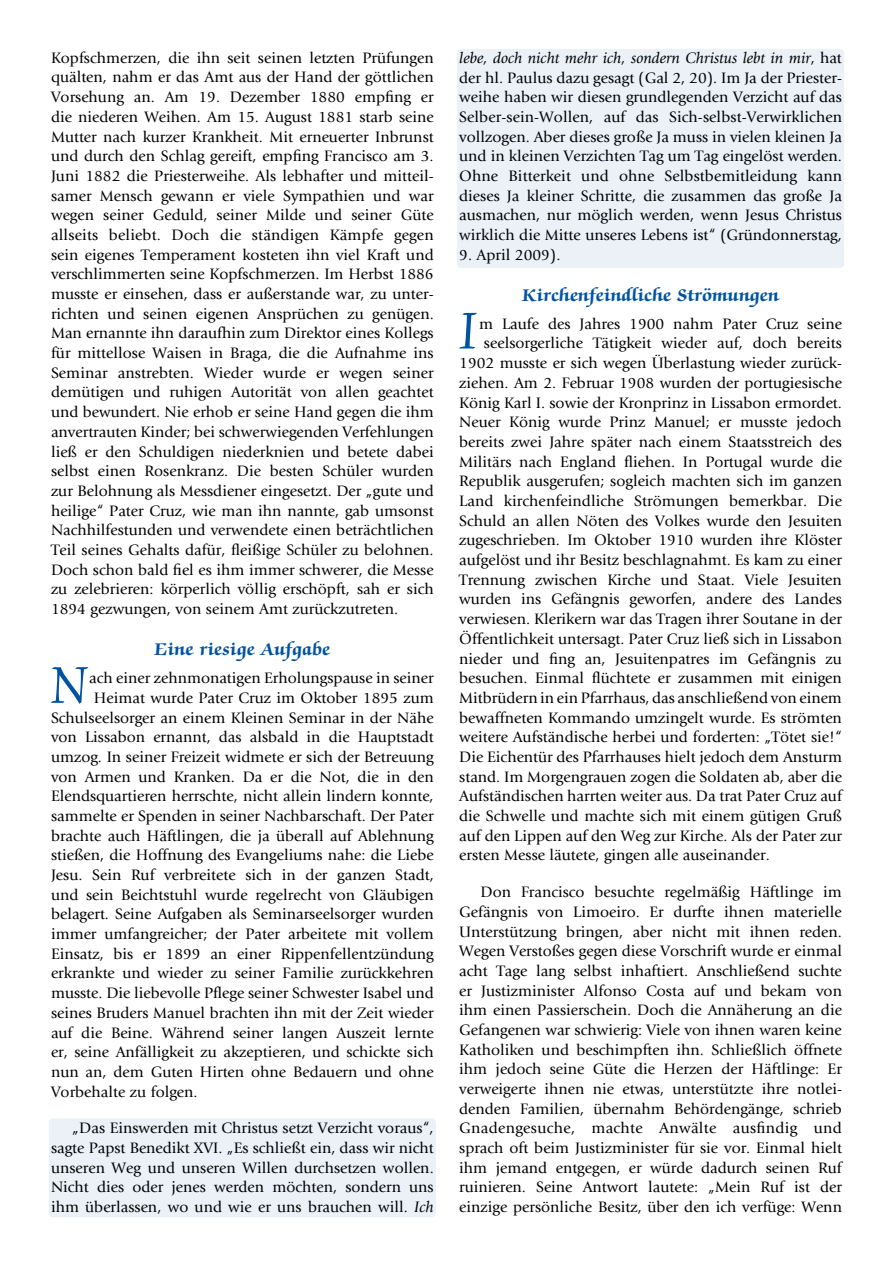
<style>
.page{position:relative;width:893px;height:1263px;background:#fff}
.page>*{position:absolute;margin:0;border:0;box-sizing:border-box;transform-origin:0 0}
.t1{font:60px "Zapf Chancery Std";color:#0053a1;scale:.91 1}
.t2{font:700 19.5px "Zapf Chancery Std";letter-spacing:.015em;color:#0053a1}
.t3{font:15.75px/19.6px "Giovanni";color:#000;text-align:justify}
.s1{font-style:italic}
</style>
<div class="page">
<div style="left:457px;top:49px;width:387px;height:219px;background:#ebf1f7;border-radius:4px"></div>
<div style="left:49px;top:1118px;width:387px;height:99px;background:#ebf1f7;border-radius:4px"></div>
<p class="t3" style="left:51px;top:48px;width:384px">Kopfschmerzen, die ihn seit seinen letzten Prüfungen quälten, nahm er das Amt aus der Hand der göttlichen Vorsehung an. Am 19. Dezember 1880 empfing er die niederen Weihen. Am 15. August 1881 starb seine Mutter nach kurzer Krankheit. Mit erneuerter Inbrunst und durch den Schlag gereift, empfing Francisco am 3.<br>Juni 1882 die Priesterweihe. Als lebhafter und mitteil&shy;samer Mensch gewann er viele Sympathien und war wegen seiner Geduld, seiner Milde und seiner Güte allseits beliebt. Doch die ständigen Kämpfe gegen sein eigenes Temperament kosteten ihn viel Kraft und verschlimmerten seine Kopfschmerzen. Im Herbst 1886 musste er einsehen, dass er außerstande war, zu unter&shy;richten und seinen eigenen Ansprüchen zu genügen.<br>Man ernannte ihn daraufhin zum Direktor eines Kollegs für mittellose Waisen in Braga, die die Aufnahme ins Seminar anstrebten. Wieder wurde er wegen seiner demütigen und ruhigen Autorität von allen geachtet und bewundert. Nie erhob er seine Hand gegen die ihm anvertrauten Kinder; bei schwerwiegenden Verfehlungen ließ er den Schuldigen niederknien und betete dabei selbst einen Rosenkranz. Die besten Schüler wurden zur Belohnung als Messdiener eingesetzt. Der „gute und heilige“ Pater Cruz, wie man ihn nannte, gab umsonst Nachhilfestunden und verwendete einen beträchtlichen Teil seines Gehalts dafür, fleißige Schüler zu belohnen.<br>Doch schon bald fiel es ihm immer schwerer, die Messe zu zelebrieren: körperlich völlig erschöpft, sah er sich 1894 gezwungen, von seinem Amt zurückzutreten.</p>
<p class="t2" style="left:155px;top:639px;width:177px">Eine riesige Aufgabe</p>
<h1 class="t1" style="left:51px;top:654px;width:41px">N</h1>
<p class="t3" style="left:89px;top:668px;width:346px">ach einer zehnmonatigen Erholungspause in seiner</p>
<p class="t3" style="left:94px;top:688px;width:341px">Heimat wurde Pater Cruz im Oktober 1895 zum</p>
<p class="t3" style="left:51px;top:708px;width:384px">Schulseelsorger an einem Kleinen Seminar in der Nähe</p>
<p class="t3" style="left:51px;top:727px;width:384px">von Lissabon ernannt, das alsbald in die Hauptstadt</p>
<p class="t3" style="left:51px;top:747px;width:384px">umzog. In seiner Freizeit widmete er sich der Betreuung</p>
<p class="t3" style="left:51px;top:767px;width:384px">von Armen und Kranken. Da er die Not, die in den</p>
<p class="t3" style="left:51px;top:786px;width:384px">Elendsquartieren herrschte, nicht allein lindern konnte,</p>
<p class="t3" style="left:51px;top:806px;width:384px">sammelte er Spenden in seiner Nachbarschaft. Der Pater</p>
<p class="t3" style="left:51px;top:826px;width:384px">brachte auch Häftlingen, die ja überall auf Ablehnung</p>
<p class="t3" style="left:51px;top:845px;width:384px">stießen, die Hoffnung des Evangeliums nahe: die Liebe</p>
<p class="t3" style="left:51px;top:865px;width:384px">Jesu. Sein Ruf verbreitete sich in der ganzen Stadt,</p>
<p class="t3" style="left:51px;top:885px;width:384px">und sein Beichtstuhl wurde regelrecht von Gläubigen</p>
<p class="t3" style="left:51px;top:904px;width:384px">belagert. Seine Aufgaben als Seminarseelsorger wurden</p>
<p class="t3" style="left:51px;top:924px;width:384px">immer umfangreicher; der Pater arbeitete mit vollem</p>
<p class="t3" style="left:51px;top:944px;width:384px">Einsatz, bis er 1899 an einer Rippenfellentzündung</p>
<p class="t3" style="left:51px;top:964px;width:384px">erkrankte und wieder zu seiner Familie zurückkehren</p>
<p class="t3" style="left:51px;top:983px;width:384px">musste. Die liebevolle Pflege seiner Schwester Isabel und</p>
<p class="t3" style="left:51px;top:1003px;width:384px">seines Bruders Manuel brachten ihn mit der Zeit wieder</p>
<p class="t3" style="left:51px;top:1023px;width:384px">auf die Beine. Während seiner langen Auszeit lernte</p>
<p class="t3" style="left:51px;top:1042px;width:384px">er, seine Anfälligkeit zu akzeptieren, und schickte sich</p>
<p class="t3" style="left:51px;top:1062px;width:384px">nun an, dem Guten Hirten ohne Bedauern und ohne</p>
<p class="t3" style="left:51px;top:1082px;width:148px">Vorbehalte zu folgen.</p>
<p class="t3" style="left:51px;top:1118px;width:384px;text-indent:21px">„Das Einswerden mit Christus setzt Verzicht voraus“, sagte Papst Benedikt XVI. „Es schließt ein, dass wir nicht unseren Weg und unseren Willen durchsetzen wollen.<br>Nicht dies oder jenes werden möchten, sondern uns ihm überlassen, wo und wie er uns brauchen will. <span class="s1">Ich</span></p>
<p class="t3" style="left:459px;top:48px;width:384px"><span class="s1">lebe, doch nicht mehr ich, sondern Christus lebt in mir</span>, hat der hl. Paulus dazu gesagt (Gal 2, 20). Im Ja der Priester&shy;weihe haben wir diesen grundlegenden Verzicht auf das Selber-sein-Wollen, auf das Sich-selbst-Verwirklichen vollzogen. Aber dieses große Ja muss in vielen kleinen Ja und in kleinen Verzichten Tag um Tag eingelöst werden.<br>Ohne Bitterkeit und ohne Selbstbemitleidung kann dieses Ja kleiner Schritte, die zusammen das große Ja ausmachen, nur möglich werden, wenn Jesus Christus wirklich die Mitte unseres Lebens ist“ (Gründonnerstag,</p>
<p class="t3" style="left:459px;top:245px;width:103px">9. April 2009).</p>
<p class="t2" style="left:522px;top:285px;width:258px">Kirchenfeindliche Strömungen</p>
<h1 class="t1" style="left:459px;top:299px;width:21px">I</h1>
<p class="t3" style="left:479px;top:314px;width:364px">m Laufe des Jahres 1900 nahm Pater Cruz seine</p>
<p class="t3" style="left:484px;top:334px;width:359px">seelsorgerliche Tätigkeit wieder auf, doch bereits</p>
<p class="t3" style="left:459px;top:353px;width:384px">1902 musste er sich wegen Überlastung wieder zurück-</p>
<p class="t3" style="left:459px;top:373px;width:384px">ziehen. Am 2. Februar 1908 wurden der portugiesische</p>
<p class="t3" style="left:459px;top:393px;width:384px">König Karl I. sowie der Kronprinz in Lissabon ermordet.</p>
<p class="t3" style="left:459px;top:412px;width:384px">Neuer König wurde Prinz Manuel; er musste jedoch</p>
<p class="t3" style="left:459px;top:432px;width:384px">bereits zwei Jahre später nach einem Staatsstreich des</p>
<p class="t3" style="left:459px;top:452px;width:384px">Militärs nach England fliehen. In Portugal wurde die</p>
<p class="t3" style="left:459px;top:471px;width:384px">Republik ausgerufen; sogleich machten sich im ganzen</p>
<p class="t3" style="left:459px;top:491px;width:384px">Land kirchenfeindliche Strömungen bemerkbar. Die</p>
<p class="t3" style="left:459px;top:511px;width:384px">Schuld an allen Nöten des Volkes wurde den Jesuiten</p>
<p class="t3" style="left:459px;top:531px;width:384px">zugeschrieben. Im Oktober 1910 wurden ihre Klöster</p>
<p class="t3" style="left:459px;top:550px;width:384px">aufgelöst und ihr Besitz beschlagnahmt. Es kam zu einer</p>
<p class="t3" style="left:459px;top:570px;width:384px">Trennung zwischen Kirche und Staat. Viele Jesuiten</p>
<p class="t3" style="left:459px;top:590px;width:384px">wurden ins Gefängnis geworfen, andere des Landes</p>
<p class="t3" style="left:459px;top:609px;width:384px">verwiesen. Klerikern war das Tragen ihrer Soutane in der</p>
<p class="t3" style="left:459px;top:629px;width:384px">Öffentlichkeit untersagt. Pater Cruz ließ sich in Lissabon</p>
<p class="t3" style="left:459px;top:649px;width:384px">nieder und fing an, Jesuitenpatres im Gefängnis zu</p>
<p class="t3" style="left:459px;top:668px;width:384px">besuchen. Einmal flüchtete er zusammen mit einigen</p>
<p class="t3" style="left:459px;top:688px;width:384px">Mitbrüdern in ein Pfarrhaus, das anschließend von einem</p>
<p class="t3" style="left:459px;top:708px;width:384px">bewaffneten Kommando umzingelt wurde. Es strömten</p>
<p class="t3" style="left:459px;top:727px;width:384px">weitere Aufständische herbei und forderten: „Tötet sie!“</p>
<p class="t3" style="left:459px;top:747px;width:384px">Die Eichentür des Pfarrhauses hielt jedoch dem Ansturm</p>
<p class="t3" style="left:459px;top:767px;width:384px">stand. Im Morgengrauen zogen die Soldaten ab, aber die</p>
<p class="t3" style="left:459px;top:786px;width:384px">Aufständischen harrten weiter aus. Da trat Pater Cruz auf</p>
<p class="t3" style="left:459px;top:806px;width:384px">die Schwelle und machte sich mit einem gütigen Gruß</p>
<p class="t3" style="left:459px;top:826px;width:384px">auf den Lippen auf den Weg zur Kirche. Als der Pater zur</p>
<p class="t3" style="left:459px;top:846px;width:312px">ersten Messe läutete, gingen alle auseinander.</p>
<p class="t3" style="left:459px;top:882px;width:384px;text-indent:21px">Don Francisco besuchte regelmäßig Häftlinge im Gefängnis von Limoeiro. Er durfte ihnen materielle Unterstützung bringen, aber nicht mit ihnen reden.<br>Wegen Verstoßes gegen diese Vorschrift wurde er einmal acht Tage lang selbst inhaftiert. Anschließend suchte er Justizminister Alfonso Costa auf und bekam von ihm einen Passierschein. Doch die Annäherung an die Gefangenen war schwierig: Viele von ihnen waren keine Katholiken und beschimpften ihn. Schließlich öffnete ihm jedoch seine Güte die Herzen der Häftlinge: Er verweigerte ihnen nie etwas, unterstützte ihre notlei&shy;denden Familien, übernahm Behördengänge, schrieb Gnadengesuche, machte Anwälte ausfindig und sprach oft beim Justizminister für sie vor. Einmal hielt ihm jemand entgegen, er würde dadurch seinen Ruf ruinieren. Seine Antwort lautete: „Mein Ruf ist der einzige persönliche Besitz, über den ich verfüge: Wenn</p>
</div>
